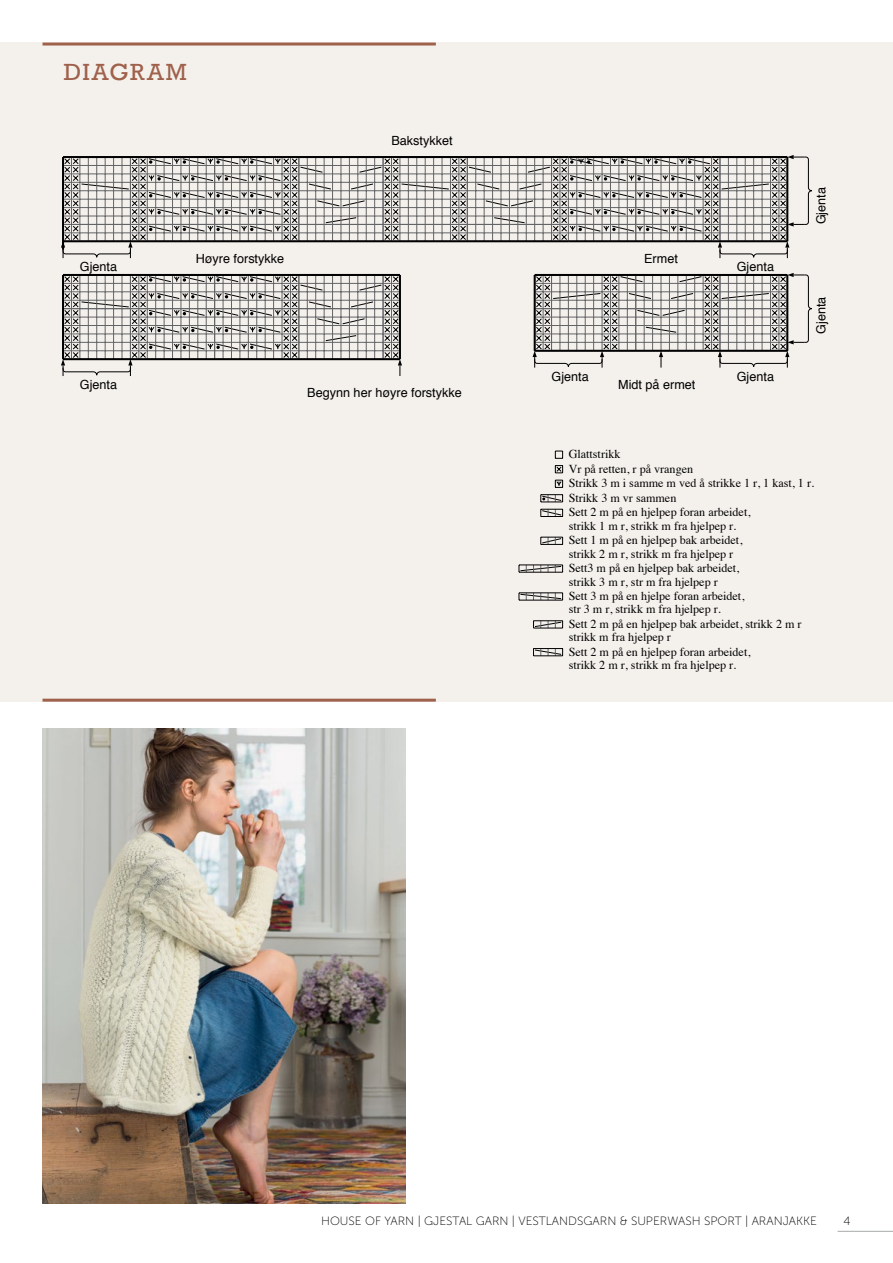
<style>
.page{position:relative;width:893px;height:1263px;background:#fff}
.page>*{position:absolute;margin:0;border:0;box-sizing:border-box;transform-origin:0 0}
.t1{font:24px "Rockwell";letter-spacing:.07em;color:#9f614b}
.t2{font:12.6px "Helvetica";color:#000}
.t3{font:12.15px/14.5px "Times";color:#000}
.t4{font:12px "Museo Sans 100";color:#000}
</style>
<div class="page">
<hr style="left:838px;top:1231px;width:55px;height:1px;background:#a7a9ac">
<div style="left:0;top:43px;width:893px;height:659px;background:#f4f1ed"></div>
<svg style="left:61px;top:155px;width:751px;height:221px"></svg>
<hr style="left:43px;top:43px;width:393px;height:3px;background:#9f614b">
<svg style="left:555px;top:451px;width:8px;height:8px"></svg>
<svg style="left:555px;top:465px;width:8px;height:23px"></svg>
<svg style="left:540px;top:494px;width:23px;height:9px"></svg>
<svg style="left:519px;top:509px;width:44px;height:146px"></svg>
<hr style="left:533px;top:655px;width:30px;height:1px;background:#000">
<img style="left:43px;top:729px;width:362px;height:474px">
<hr style="left:43px;top:699px;width:393px;height:3px;background:#9f614b">
<p class="t1" style="left:64px;top:58px;width:125px">DIAGRAM</p>
<p class="t2" style="left:391px;top:131px;width:63px">Bakstykket</p>
<p class="t2" style="left:196px;top:248px;width:90px">Høyre forstykke</p>
<p class="t2" style="left:644px;top:248px;width:35px">Ermet</p>
<p class="t2" style="left:80px;top:257px;width:39px">Gjenta</p>
<p class="t2" style="left:737px;top:257px;width:39px">Gjenta</p>
<p class="t2" style="left:80px;top:375px;width:39px">Gjenta</p>
<p class="t2" style="left:307px;top:383px;width:156px">Begynn her høyre forstykke</p>
<p class="t2" style="left:551px;top:366px;width:39px">Gjenta</p>
<p class="t2" style="left:737px;top:366px;width:39px">Gjenta</p>
<p class="t2" style="left:618px;top:375px;width:79px">Midt på ermet</p>
<p class="t2" style="left:811px;top:224px;width:39px;rotate:-90deg">Gjenta</p>
<p class="t2" style="left:811px;top:334px;width:39px;rotate:-90deg">Gjenta</p>
<p class="t3" style="left:569px;top:446px;width:247px">Glattstrikk<br>Vr på retten, r på vrangen<br>Strikk 3 m i samme m ved å strikke 1 r, 1 kast, 1 r.<br>Strikk 3 m vr sammen<br>Sett 2 m på en hjelpep foran arbeidet,</p>
<p class="t3" style="left:569px;top:517px;width:175px">strikk 1 m r, strikk m fra hjelpep r.<br>Sett 1 m på en hjelpep bak arbeidet,</p>
<p class="t3" style="left:569px;top:545px;width:172px">strikk 2 m r, strikk m fra hjelpep r<br>Sett3 m på en hjelpep bak arbeidet,</p>
<p class="t3" style="left:569px;top:573px;width:177px">strikk 3 m r, str m fra hjelpep r<br>Sett 3 m på en hjelpe foran arbeidet,</p>
<p class="t3" style="left:569px;top:601px;width:234px">str 3 m r, strikk m fra hjelpep r.<br>Sett 2 m på en hjelpep bak arbeidet, strikk 2 m r</p>
<p class="t3" style="left:569px;top:629px;width:183px">strikk m fra hjelpep r<br>Sett 2 m på en hjelpep foran arbeidet,</p>
<p class="t3" style="left:569px;top:657px;width:169px">strikk 2 m r, strikk m fra hjelpep r.</p>
<p class="t4" style="left:321px;top:1215px;width:497px">HOUSE OF YARN | GJESTAL GARN | VESTLANDSGARN &amp; SUPERWASH SPORT | ARANJAKKE</p>
<p class="t4" style="left:843px;top:1215px;width:9px">4</p>
</div>
